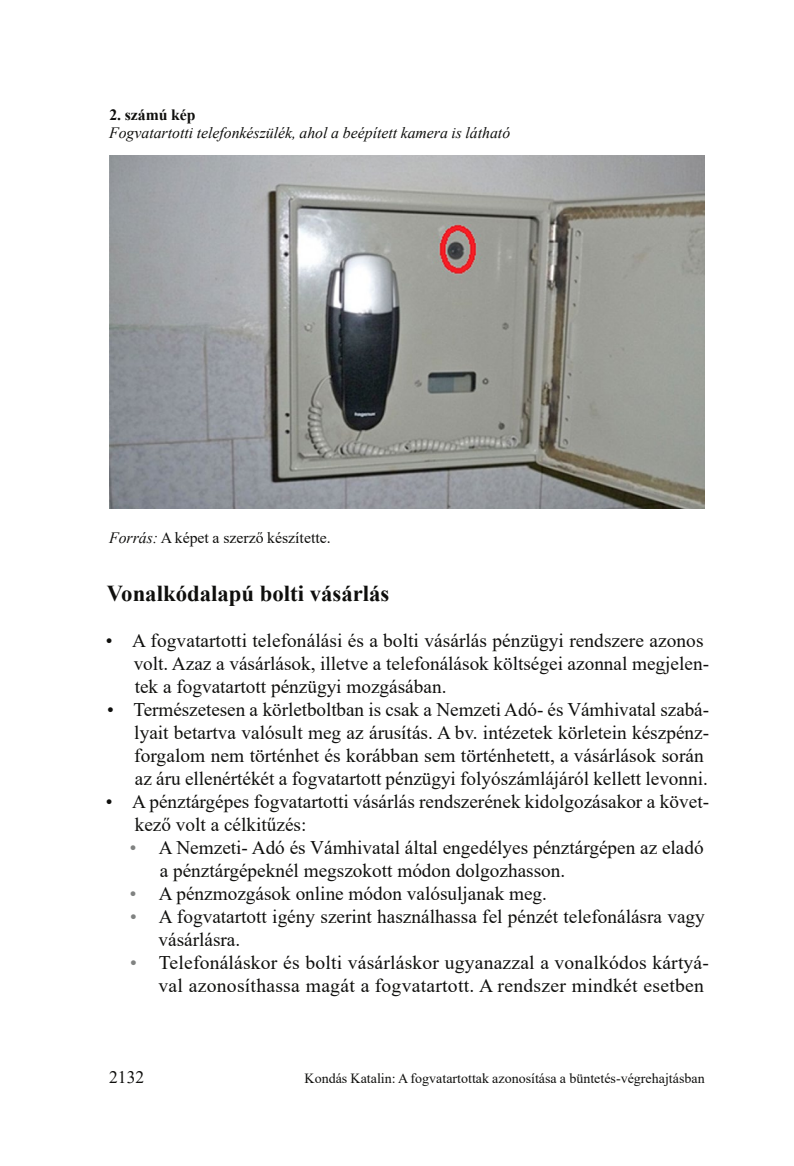
<style>
.page{position:relative;width:794px;height:1166px;background:#fff}
.page>*{position:absolute;margin:0;border:0;box-sizing:border-box;transform-origin:0 0}
.t1{font:700 22.75px "Times New Roman";color:#0f0f0d}
.t2{font:19.25px/22.9px "Times New Roman";color:#0f0f0d}
.t3{font:17.5px "Times New Roman";color:#0f0f0d}
.t4{font:italic 15.75px "Times New Roman";color:#0f0f0d}
.t5{font:15.75px "Times New Roman";color:#0f0f0d}
.t6{font:700 15.75px "Times New Roman";color:#0f0f0d}
.t7{font:14px "Times New Roman";color:#0f0f0d}
.s1{font-style:italic}
.s2{font-style:italic;color:#808281}
</style>
<div class="page">
<img style="left:109px;top:155px;width:595px;height:353px">
<p class="t6" style="left:109px;top:103px;width:88px">2. számú kép</p>
<p class="t4" style="left:109px;top:122px;width:402px">Fogvatartotti telefonkészülék, ahol a beépített kamera is látható</p>
<p class="t5" style="left:109px;top:526px;width:223px"><span class="s1">Forrás:</span> A képet a szerző készítette.</p>
<p class="t1" style="left:107px;top:577px;width:284px">Vonalkódalapú bolti vásárlás</p>
<p class="t2" style="left:134px;top:629px;width:577px;text-indent:-28px">• A fogvatartotti telefonálási és a bolti vásárlás pénzügyi rendszere azonos volt. Azaz a vásárlások, illetve a telefonálások költségei azonnal megjelen&shy;tek a fogvatartott pénzügyi mozgásában.</p>
<p class="t2" style="left:134px;top:698px;width:576px;text-indent:-27px">• Természetesen a körletboltban is csak a Nemzeti Adó- és Vámhivatal szabá&shy;lyait betartva valósult meg az árusítás. A bv. intézetek körletein készpénz&shy;forgalom nem történhet és korábban sem történhetett, a vásárlások során az áru ellenértékét a fogvatartott pénzügyi folyószámlájáról kellett levonni.</p>
<p class="t2" style="left:135px;top:790px;width:576px;text-indent:-29px">• A pénztárgépes fogvatartotti vásárlás rendszerének kidolgozásakor a követ&shy;kező volt a célkitűzés:</p>
<p class="t2" style="left:160px;top:836px;width:545px;text-indent:-30px"><span class="s2">•</span> A Nemzeti- Adó és Vámhivatal által engedélyes pénztárgépen az eladó a pénztárgépeknél megszokott módon dolgozhasson.</p>
<p class="t2" style="left:129px;top:882px;width:419px"><span class="s2">•</span> A pénzmozgások online módon valósuljanak meg.</p>
<p class="t2" style="left:158px;top:905px;width:548px;text-indent:-29px"><span class="s2">•</span> A fogvatartott igény szerint használhassa fel pénzét telefonálásra vagy vásárlásra.</p>
<p class="t2" style="left:129px;top:951px;width:581px;text-align:right"><span class="s2">•</span> Telefonáláskor és bolti vásárláskor ugyanazzal a vonalkódos kártyá&shy;val azonosíthassa magát a fogvatartott. A rendszer mindkét esetben</p>
<p class="t3" style="left:109px;top:1065px;width:36px">2132</p>
<p class="t7" style="left:305px;top:1069px;width:401px">Kondás Katalin: A fogvatartottak azonosítása a büntetés-végrehajtásban</p>
</div>
